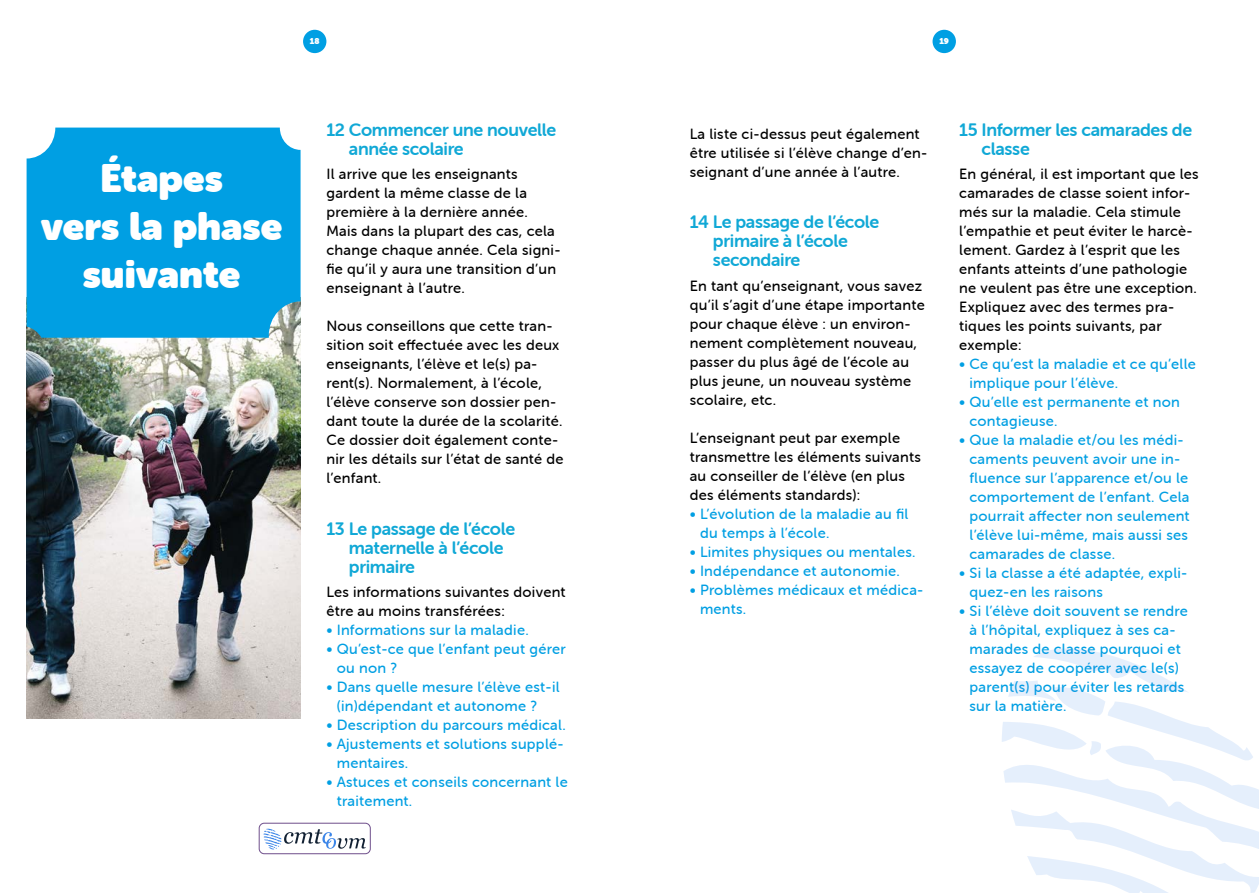
<style>
.page{position:relative;width:1259px;height:893px;background:#fff}
.page>*{position:absolute;margin:0;border:0;box-sizing:border-box;transform-origin:0 0}
.t1{font:39px/48px "Museo Sans Rounded";color:#fff;text-align:center}
.t2{font:18px/19px "Museo Sans Rounded 700";letter-spacing:-.02em;color:#10a8d6}
.t3{font:14.85px/19px "Museo Sans Rounded 500";letter-spacing:.02em;color:#000}
.t4{font:14.85px/19px "Museo Sans Rounded 500";letter-spacing:.02em;color:#009fe3}
.t5{font:8.4px "Museo Sans Rounded";color:#fff}
</style>
<div class="page">
<div style="left:303px;top:30px;width:23px;height:23px;background:#009fe3;border-radius:50%"></div>
<div style="left:932px;top:30px;width:24px;height:23px;background:#009fe3;border-radius:50%"></div>
<img style="left:27px;top:338px;width:273px;height:381px">
<div style="left:27px;top:128px;width:273px;height:210px;background:#009fe3"></div>
<svg style="left:1002px;top:648px;width:257px;height:245px"></svg>
<div style="left:259px;top:823px;width:111px;height:31px;border:1px solid #6e4e8b;border-radius:5px"></div>
<svg style="left:264px;top:828px;width:102px;height:21px"></svg>
<p class="t5" style="left:310px;top:36px;width:11px">18</p>
<p class="t5" style="left:939px;top:36px;width:11px">19</p>
<h1 class="t1" style="left:41px;top:154px;width:243px">Étapes<br>vers la phase suivante</h1>
<p class="t2" style="left:349px;top:120px;width:209px;text-indent:-23px">12 Commencer une nouvelle année scolaire</p>
<p class="t3" style="left:326px;top:164px;width:236px">Il arrive que les enseignants gardent la même classe de la première à la dernière année.<br>Mais dans la plupart des cas, cela change chaque année. Cela signi&shy;fie qu’il y aura une transition d’un enseignant à l’autre.</p>
<p class="t3" style="left:326px;top:317px;width:239px">Nous conseillons que cette tran&shy;sition soit effectuée avec les deux enseignants, l’élève et le(s) pa&shy;rent(s). Normalement, à l’école, l’élève conserve son dossier pen&shy;dant toute la durée de la scolarité.<br>Ce dossier doit également conte&shy;nir les détails sur l’état de santé de l’enfant.</p>
<p class="t2" style="left:349px;top:519px;width:168px;text-indent:-22px">13 Le passage de l’école maternelle à l’école primaire</p>
<p class="t3" style="left:326px;top:583px;width:241px">Les informations suivantes doivent être au moins transférées:</p>
<p class="t4" style="left:326px;top:621px;width:204px">• Informations sur la maladie.</p>
<p class="t4" style="left:337px;top:640px;width:230px;text-indent:-10px">• Qu’est-ce que l’enfant peut gérer ou non ?</p>
<p class="t4" style="left:337px;top:678px;width:224px;text-indent:-10px">• Dans quelle mesure l’élève est-il (in)dépendant et autonome ?</p>
<p class="t4" style="left:326px;top:716px;width:241px">• Description du parcours médical.</p>
<p class="t4" style="left:337px;top:735px;width:228px;text-indent:-10px">• Ajustements et solutions supplé&shy;mentaires.</p>
<p class="t4" style="left:337px;top:773px;width:232px;text-indent:-10px">• Astuces et conseils concernant le traitement.</p>
<p class="t3" style="left:689px;top:124px;width:239px">La liste ci-dessus peut également être utilisée si l’élève change d’en&shy;seignant d’une année à l’autre.</p>
<p class="t2" style="left:713px;top:213px;width:168px;text-indent:-23px">14 Le passage de l’école primaire à l’école secondaire</p>
<p class="t3" style="left:689px;top:276px;width:236px">En tant qu’enseignant, vous savez qu’il s’agit d’une étape importante pour chaque élève : un environ&shy;nement complètement nouveau, passer du plus âgé de l’école au plus jeune, un nouveau système scolaire, etc.</p>
<p class="t3" style="left:689px;top:428px;width:233px">L’enseignant peut par exemple transmettre les éléments suivants au conseiller de l’élève (en plus des éléments standards):</p>
<p class="t4" style="left:700px;top:504px;width:210px;text-indent:-10px">• L’évolution de la maladie au fil du temps à l’école.</p>
<p class="t4" style="left:689px;top:542px;width:227px">• Limites physiques ou mentales.</p>
<p class="t4" style="left:689px;top:561px;width:212px">• Indépendance et autonomie.</p>
<p class="t4" style="left:700px;top:580px;width:225px;text-indent:-10px">• Problèmes médicaux et médica&shy;ments.</p>
<p class="t2" style="left:981px;top:120px;width:212px;text-indent:-22px">15 Informer les camarades de classe</p>
<p class="t3" style="left:959px;top:164px;width:241px">En général, il est important que les camarades de classe soient infor&shy;més sur la maladie. Cela stimule l’empathie et peut éviter le harcè&shy;lement. Gardez à l’esprit que les enfants atteints d’une pathologie ne veulent pas être une exception.<br>Expliquez avec des termes pra&shy;tiques les points suivants, par exemple:</p>
<p class="t4" style="left:969px;top:355px;width:228px;text-indent:-10px">• Ce qu’est la maladie et ce qu’elle implique pour l’élève.</p>
<p class="t4" style="left:969px;top:393px;width:212px;text-indent:-10px">• Qu’elle est permanente et non contagieuse.</p>
<p class="t4" style="left:969px;top:431px;width:222px;text-indent:-10px">• Que la maladie et/ou les médi&shy;caments peuvent avoir une in&shy;fluence sur l’apparence et/ou le comportement de l’enfant. Cela pourrait affecter non seulement l’élève lui-même, mais aussi ses camarades de classe.</p>
<p class="t4" style="left:969px;top:564px;width:219px;text-indent:-10px">• Si la classe a été adaptée, expli&shy;quez-en les raisons</p>
<p class="t4" style="left:969px;top:602px;width:220px;text-indent:-10px">• Si l’élève doit souvent se rendre à l’hôpital, expliquez à ses ca&shy;marades de classe pourquoi et essayez de coopérer avec le(s) parent(s) pour éviter les retards sur la matière.</p>
</div>
